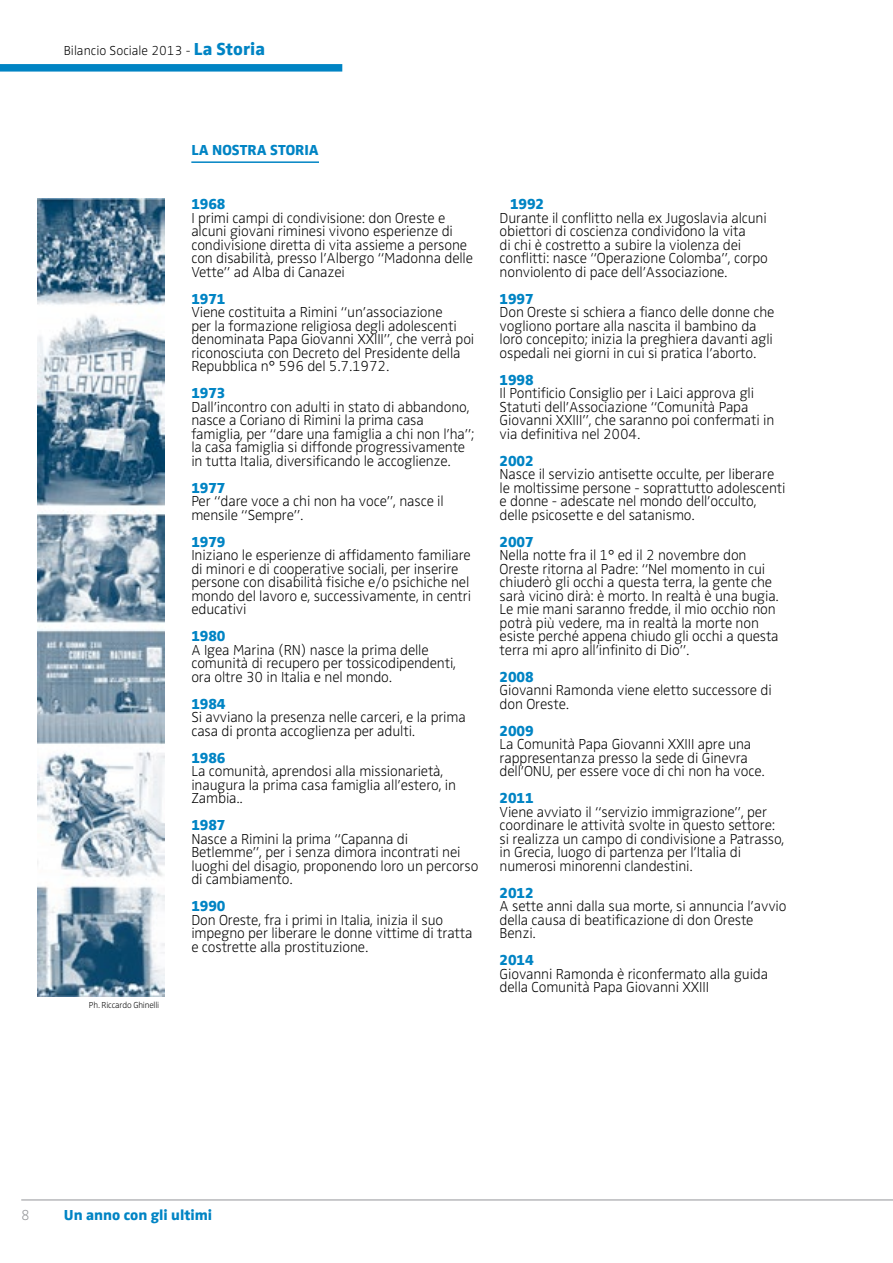
<style>
.page{position:relative;width:893px;height:1263px;background:#fff}
.page>*{position:absolute;margin:0;border:0;box-sizing:border-box;transform-origin:0 0}
.t1{font:15px/13.5px "Zwo w 1";letter-spacing:-.01em;color:#000}
.t2{font:15px "Zwo w 7";letter-spacing:-.01em;color:#0084c4}
.t3{font:15px "Zwo w 1";color:#939598}
.t4{font:13.5px "Zwo w 1";color:#000}
.t5{font:9px "Zwo w 1";letter-spacing:-.02em;color:#000}
.s1{font-family:"Zwo w 7";font-size:18px;color:#0084c4}
</style>
<div class="page">
<hr style="left:21px;top:1200px;width:872px;height:1px;background:#939598">
<div style="left:0;top:64px;width:342px;height:8px;background:#0084c4"></div>
<hr style="left:191px;top:161px;width:128px;height:2px;background:#0084c4">
<img style="left:37px;top:199px;width:128px;height:798px">
<p class="t4" style="left:64px;top:43px;width:203px">Bilancio Sociale 2013 - <span class="s1">La Storia</span></p>
<p class="t5" style="left:89px;top:1000px;width:72px">Ph. Riccardo Ghinelli</p>
<p class="t2" style="left:191px;top:141px;width:129px">LA NOSTRA STORIA</p>
<p class="t2" style="left:191px;top:195px;width:36px">1968</p>
<p class="t1" style="left:191px;top:211px;width:283px">I primi campi di condivisione: don Oreste e alcuni giovani riminesi vivono esperienze di condivisione diretta di vita assieme a persone con disabilità, presso l’Albergo “Madonna delle Vette” ad Alba di Canazei</p>
<p class="t2" style="left:191px;top:290px;width:36px">1971</p>
<p class="t1" style="left:191px;top:305px;width:284px">Viene costituita a Rimini “un’associazione<br>per la formazione religiosa degli adolescenti denominata Papa Giovanni XXIII”, che verrà poi riconosciuta con Decreto del Presidente della Repubblica n° 596 del 5.7.1972.</p>
<p class="t2" style="left:191px;top:384px;width:36px">1973</p>
<p class="t1" style="left:191px;top:400px;width:284px">Dall’incontro con adulti in stato di abbandono, nasce a Coriano di Rimini la prima casa famiglia, per “dare una famiglia a chi non l’ha”; la casa famiglia si diffonde progressivamente in tutta Italia, diversificando le accoglienze.</p>
<p class="t2" style="left:191px;top:479px;width:36px">1977</p>
<p class="t1" style="left:191px;top:494px;width:254px">Per “dare voce a chi non ha voce”, nasce il mensile “Sempre”.</p>
<p class="t2" style="left:191px;top:533px;width:36px">1979</p>
<p class="t1" style="left:191px;top:548px;width:281px">Iniziano le esperienze di affidamento familiare di minori e di cooperative sociali, per inserire persone con disabilità fisiche e/o psichiche nel mondo del lavoro e, successivamente, in centri educativi</p>
<p class="t2" style="left:191px;top:627px;width:36px">1980</p>
<p class="t1" style="left:191px;top:643px;width:266px">A Igea Marina (RN) nasce la prima delle comunità di recupero per tossicodipendenti, ora oltre 30 in Italia e nel mondo.</p>
<p class="t2" style="left:191px;top:695px;width:36px">1984</p>
<p class="t1" style="left:191px;top:710px;width:276px">Si avviano la presenza nelle carceri, e la prima casa di pronta accoglienza per adulti.</p>
<p class="t2" style="left:191px;top:749px;width:36px">1986</p>
<p class="t1" style="left:191px;top:764px;width:266px">La comunità, aprendosi alla missionarietà, inaugura la prima casa famiglia all’estero, in<br>Zambia..</p>
<p class="t2" style="left:191px;top:816px;width:36px">1987</p>
<p class="t1" style="left:191px;top:832px;width:289px">Nasce a Rimini la prima “Capanna di Betlemme”, per i senza dimora incontrati nei luoghi del disagio, proponendo loro un percorso di cambiamento.</p>
<p class="t2" style="left:191px;top:897px;width:36px">1990</p>
<p class="t1" style="left:191px;top:913px;width:283px">Don Oreste, fra i primi in Italia, inizia il suo impegno per liberare le donne vittime di tratta e costrette alla prostituzione.</p>
<p class="t2" style="left:510px;top:195px;width:36px">1992</p>
<p class="t1" style="left:500px;top:211px;width:270px">Durante il conflitto nella ex Jugoslavia alcuni obiettori di coscienza condividono la vita<br>di chi è costretto a subire la violenza dei conflitti: nasce “Operazione Colomba”, corpo nonviolento di pace dell’Associazione.</p>
<p class="t2" style="left:500px;top:290px;width:36px">1997</p>
<p class="t1" style="left:500px;top:305px;width:276px">Don Oreste si schiera a fianco delle donne che vogliono portare alla nascita il bambino da loro concepito; inizia la preghiera davanti agli ospedali nei giorni in cui si pratica l’aborto.</p>
<p class="t2" style="left:500px;top:371px;width:36px">1998</p>
<p class="t1" style="left:500px;top:386px;width:276px">Il Pontificio Consiglio per i Laici approva gli Statuti dell’Associazione “Comunità Papa Giovanni XXIII”, che saranno poi confermati in via definitiva nel 2004.</p>
<p class="t2" style="left:500px;top:452px;width:36px">2002</p>
<p class="t1" style="left:500px;top:467px;width:287px">Nasce il servizio antisette occulte, per liberare le moltissime persone - soprattutto adolescenti e donne - adescate nel mondo dell’occulto, delle psicosette e del satanismo.</p>
<p class="t2" style="left:500px;top:533px;width:36px">2007</p>
<p class="t1" style="left:500px;top:548px;width:281px">Nella notte fra il 1° ed il 2 novembre don Oreste ritorna al Padre: “Nel momento in cui chiuderò gli occhi a questa terra, la gente che sarà vicino dirà: è morto. In realtà è una bugia.<br>Le mie mani saranno fredde, il mio occhio non potrà più vedere, ma in realtà la morte non esiste perché appena chiudo gli occhi a questa terra mi apro all’infinito di Dio”.</p>
<p class="t2" style="left:500px;top:668px;width:36px">2008</p>
<p class="t1" style="left:500px;top:683px;width:274px">Giovanni Ramonda viene eletto successore di don Oreste.</p>
<p class="t2" style="left:500px;top:722px;width:36px">2009</p>
<p class="t1" style="left:500px;top:737px;width:267px">La Comunità Papa Giovanni XXIII apre una rappresentanza presso la sede di Ginevra dell’ONU, per essere voce di chi non ha voce.</p>
<p class="t2" style="left:500px;top:789px;width:36px">2011</p>
<p class="t1" style="left:500px;top:805px;width:286px">Viene avviato il “servizio immigrazione”, per coordinare le attività svolte in questo settore: si realizza un campo di condivisione a Patrasso, in Grecia, luogo di partenza per l’Italia di numerosi minorenni clandestini.</p>
<p class="t2" style="left:500px;top:884px;width:36px">2012</p>
<p class="t1" style="left:500px;top:899px;width:288px">A sette anni dalla sua morte, si annuncia l’avvio della causa di beatificazione di don Oreste<br>Benzi.</p>
<p class="t2" style="left:500px;top:951px;width:36px">2014</p>
<p class="t1" style="left:500px;top:967px;width:270px">Giovanni Ramonda è riconfermato alla guida della Comunità Papa Giovanni XXIII</p>
<p class="t3" style="left:21px;top:1207px;width:10px">8</p>
<p class="t2" style="left:64px;top:1206px;width:150px">Un anno con gli ultimi</p>
</div>
